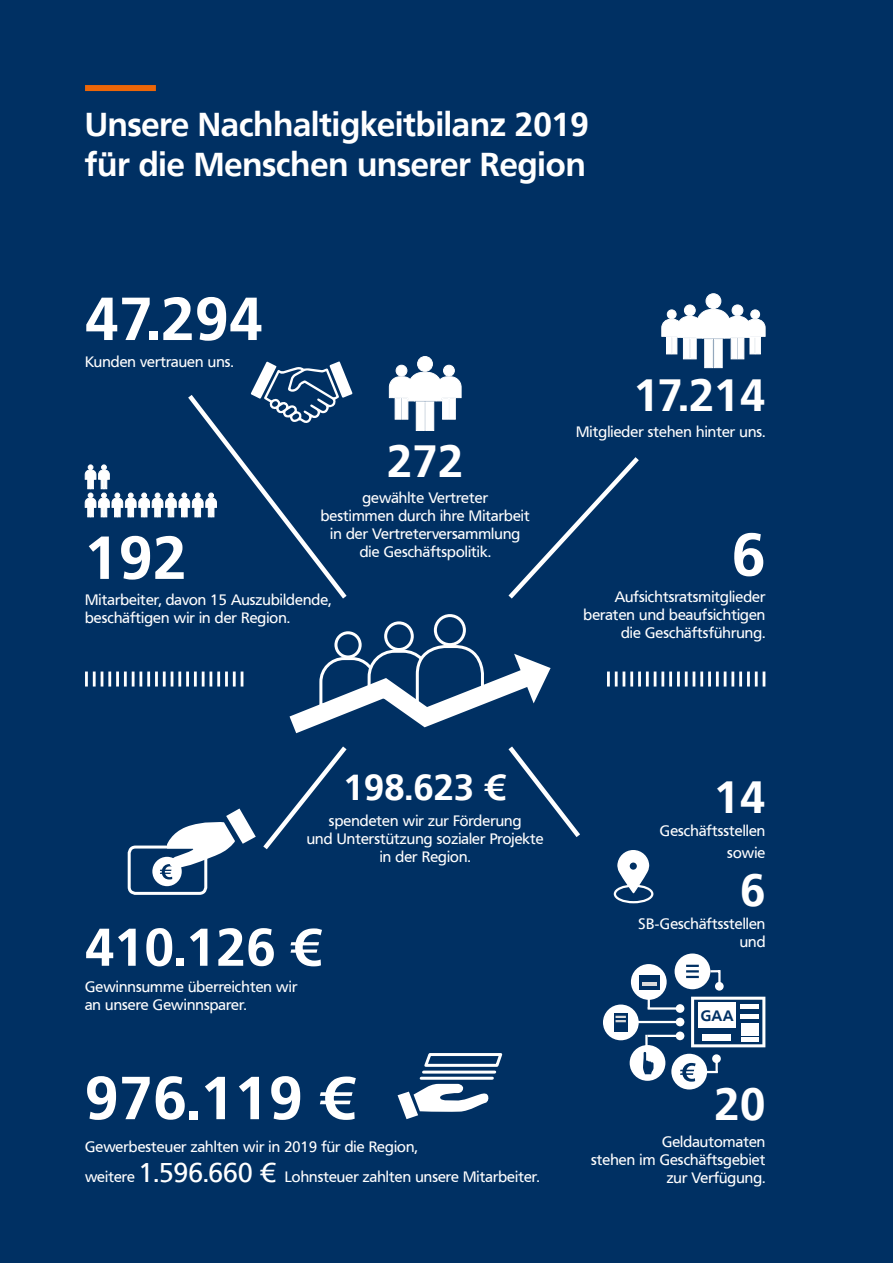
<style>
.page{position:relative;width:893px;height:1263px;background:#003063}
.page>*{position:absolute;margin:0;border:0;box-sizing:border-box;transform-origin:0 0}
.t1{font:700 60px "Frutiger VR";letter-spacing:.005em;color:#fff}
.t2{font:700 52.5px "Frutiger VR";letter-spacing:.005em;color:#fff}
.t3{font:700 45px "Frutiger VR";letter-spacing:.005em;color:#fff}
.t4{font:700 36px "Frutiger VR";letter-spacing:.005em;color:#fff}
.t5{font:700 33px/40.5px "Frutiger VR";color:#fff}
.t6{font:15px/18px "Frutiger VR";letter-spacing:.005em;color:#fff;text-align:right}
.t7{font:700 15px "Frutiger VR";color:#003063}
.s1{font-size:27px}
</style>
<div class="page">
<div style="left:85px;top:85px;width:71px;height:6px;background:#ec6608"></div>
<svg style="left:395px;top:401px;width:6px;height:18px"></svg>
<div style="left:402px;top:398px;width:6px;height:21px;background:#fff"></div>
<div style="left:396px;top:365px;width:11px;height:11px;background:#fff;border-radius:50%"></div>
<div style="left:396px;top:365px;width:11px;height:11px;border:1px solid #fff;border-radius:50%"></div>
<div style="left:442px;top:398px;width:7px;height:21px;background:#fff;border:1px solid #fff"></div>
<div style="left:449px;top:398px;width:7px;height:21px;background:#fff;border:1px solid #fff"></div>
<div style="left:443px;top:365px;width:11px;height:11px;background:#fff;border-radius:50%"></div>
<div style="left:443px;top:365px;width:12px;height:11px;border:1px solid #fff;border-radius:50%"></div>
<div style="left:416px;top:402px;width:9px;height:29px;background:#fff;border:1px solid #fff"></div>
<div style="left:425px;top:402px;width:9px;height:29px;background:#fff;border:1px solid #fff"></div>
<div style="left:418px;top:356px;width:14px;height:15px;background:#fff;border-radius:50%"></div>
<div style="left:417px;top:356px;width:16px;height:16px;border:1px solid #fff;border-radius:50%"></div>
<svg style="left:389px;top:372px;width:73px;height:29px;background:#dee4eb"></svg>
<svg style="left:666px;top:339px;width:6px;height:15px"></svg>
<div style="left:672px;top:337px;width:5px;height:17px;background:#fff"></div>
<svg style="left:750px;top:339px;width:5px;height:15px"></svg>
<svg style="left:755px;top:339px;width:6px;height:15px"></svg>
<div style="left:683px;top:338px;width:7px;height:21px;background:#fff;border:1px solid #fff"></div>
<div style="left:690px;top:338px;width:7px;height:21px;background:#fff;border:1px solid #fff"></div>
<div style="left:684px;top:305px;width:11px;height:11px;background:#fff;border-radius:50%"></div>
<div style="left:684px;top:305px;width:12px;height:11px;border:1px solid #fff;border-radius:50%"></div>
<svg style="left:731px;top:339px;width:6px;height:20px"></svg>
<div style="left:738px;top:338px;width:6px;height:21px;background:#fff;border:1px solid #fff"></div>
<div style="left:732px;top:305px;width:11px;height:11px;background:#fff;border-radius:50%"></div>
<div style="left:732px;top:305px;width:11px;height:11px;border:1px solid #fff;border-radius:50%"></div>
<div style="left:704px;top:339px;width:9px;height:29px;background:#fff;border:1px solid #fff"></div>
<div style="left:714px;top:339px;width:8px;height:29px;background:#fff;border:1px solid #fff"></div>
<div style="left:706px;top:294px;width:15px;height:15px;background:#fff;border-radius:50%"></div>
<div style="left:706px;top:293px;width:15px;height:16px;border:1px solid #fff;border-radius:50%"></div>
<svg style="left:661px;top:309px;width:105px;height:30px"></svg>
<svg style="left:508px;top:457px;width:131px;height:142px"></svg>
<hr style="left:85px;top:671px;width:3px;height:15px;background:#fff">
<hr style="left:93px;top:671px;width:3px;height:15px;background:#fff">
<svg style="left:101px;top:671px;width:2px;height:15px"></svg>
<hr style="left:108px;top:671px;width:3px;height:15px;background:#fff">
<hr style="left:116px;top:671px;width:3px;height:15px;background:#fff">
<hr style="left:124px;top:671px;width:3px;height:15px;background:#fff">
<hr style="left:132px;top:671px;width:3px;height:15px;background:#fff">
<hr style="left:139px;top:671px;width:3px;height:15px;background:#fff">
<hr style="left:147px;top:671px;width:3px;height:15px;background:#fff">
<hr style="left:155px;top:671px;width:3px;height:15px;background:#fff">
<hr style="left:607px;top:671px;width:3px;height:15px;background:#fff">
<hr style="left:615px;top:671px;width:3px;height:15px;background:#fff">
<svg style="left:623px;top:671px;width:2px;height:15px"></svg>
<hr style="left:630px;top:671px;width:3px;height:15px;background:#fff">
<hr style="left:638px;top:671px;width:3px;height:15px;background:#fff">
<hr style="left:646px;top:671px;width:3px;height:15px;background:#fff">
<svg style="left:654px;top:671px;width:2px;height:15px"></svg>
<hr style="left:661px;top:671px;width:3px;height:15px;background:#fff">
<hr style="left:669px;top:671px;width:3px;height:15px;background:#fff">
<hr style="left:677px;top:671px;width:3px;height:15px;background:#fff">
<hr style="left:685px;top:671px;width:3px;height:15px;background:#fff">
<svg style="left:693px;top:671px;width:2px;height:15px"></svg>
<hr style="left:700px;top:671px;width:3px;height:15px;background:#fff">
<hr style="left:708px;top:671px;width:3px;height:15px;background:#fff">
<hr style="left:716px;top:671px;width:3px;height:15px;background:#fff">
<svg style="left:724px;top:671px;width:2px;height:15px"></svg>
<hr style="left:731px;top:671px;width:3px;height:15px;background:#fff">
<hr style="left:739px;top:671px;width:3px;height:15px;background:#fff">
<hr style="left:747px;top:671px;width:3px;height:15px;background:#fff">
<hr style="left:755px;top:671px;width:3px;height:15px;background:#fff">
<svg style="left:763px;top:671px;width:2px;height:15px"></svg>
<svg style="left:85px;top:361px;width:268px;height:238px"></svg>
<div style="left:614px;top:884px;width:39px;height:19px;border:2px solid #fff;border-radius:50%"></div>
<svg style="left:617px;top:850px;width:33px;height:54px"></svg>
<div style="left:630px;top:862px;width:7px;height:8px;background:#003063;border-radius:50%"></div>
<div style="left:631px;top:964px;width:36px;height:36px;background:#fff;border-radius:50%"></div>
<div style="left:675px;top:953px;width:35px;height:36px;background:#fff;border-radius:50%"></div>
<div style="left:603px;top:1004px;width:36px;height:36px;background:#fff;border-radius:50%"></div>
<div style="left:630px;top:1045px;width:35px;height:36px;background:#fff;border-radius:50%"></div>
<div style="left:671px;top:1054px;width:36px;height:35px;background:#fff;border-radius:50%"></div>
<div style="left:639px;top:975px;width:20px;height:14px;background:#003063"></div>
<hr style="left:642px;top:982px;width:14px;height:4px;background:#dadada">
<svg style="left:686px;top:965px;width:13px;height:13px"></svg>
<svg style="left:691px;top:997px;width:74px;height:50px"></svg>
<hr style="left:741px;top:1024px;width:4px;height:12px;background:#fff">
<hr style="left:741px;top:1015px;width:18px;height:4px;background:#fff">
<hr style="left:741px;top:1004px;width:18px;height:4px;background:#fff">
<svg style="left:710px;top:970px;width:8px;height:2px"></svg>
<hr style="left:718px;top:970px;width:3px;height:15px;background:#fff">
<div style="left:715px;top:982px;width:9px;height:9px;background:#fff;border-radius:50%"></div>
<div style="left:712px;top:1054px;width:9px;height:9px;background:#fff;border-radius:50%"></div>
<svg style="left:706px;top:1061px;width:12px;height:12px"></svg>
<hr style="left:648px;top:1007px;width:32px;height:3px;background:#fff">
<hr style="left:637px;top:1021px;width:44px;height:2px;background:#fff">
<hr style="left:647px;top:1035px;width:32px;height:2px;background:#fff">
<div style="left:676px;top:1004px;width:8px;height:9px;background:#fff;border-radius:50%"></div>
<div style="left:676px;top:1018px;width:8px;height:8px;background:#fff;border-radius:50%"></div>
<div style="left:676px;top:1031px;width:8px;height:9px;background:#fff;border-radius:50%"></div>
<svg style="left:645px;top:1035px;width:3px;height:11px"></svg>
<svg style="left:648px;top:1000px;width:2px;height:7px"></svg>
<svg style="left:614px;top:1013px;width:13px;height:18px"></svg>
<svg style="left:680px;top:1063px;width:16px;height:19px"></svg>
<svg style="left:398px;top:1053px;width:105px;height:66px"></svg>
<div style="left:128px;top:845px;width:79px;height:50px;border:3px solid #fff;border-radius:6px"></div>
<div style="left:152px;top:857px;width:30px;height:29px;background:#fff;border-radius:50%"></div>
<svg style="left:643px;top:1052px;width:11px;height:22px"></svg>
<svg style="left:615px;top:1016px;width:11px;height:6px"></svg>
<svg style="left:336px;top:633px;width:24px;height:24px"></svg>
<div style="left:334px;top:631px;width:28px;height:27px;border:3px solid #fff;border-radius:50%"></div>
<div style="left:384px;top:621px;width:30px;height:30px;border:3px solid #fff;border-radius:50%"></div>
<div style="left:434px;top:614px;width:32px;height:32px;border:3px solid #fff;border-radius:50%"></div>
<svg style="left:160px;top:643px;width:420px;height:236px"></svg>
<h3 class="t5" style="left:85px;top:104px;width:505px">Unsere Nachhaltigkeitbilanz 2019 für die Menschen unserer Region</h3>
<h1 class="t1" style="left:85px;top:283px;width:179px">47.294</h1>
<p class="t6" style="left:85px;top:352px;width:150px">Kunden vertrauen uns.</p>
<h3 class="t3" style="left:387px;top:434px;width:78px">272</h3>
<p class="t6" style="left:321px;top:489px;width:210px;text-align:center">gewählte Vertreter<br>bestimmen durch ihre Mitarbeit in der Vertreterversammlung die Geschäftspolitik.</p>
<h1 class="t1" style="left:85px;top:522px;width:103px">192</h1>
<p class="t6" style="left:85px;top:591px;width:248px;text-align:left">Mitarbeiter, davon 15 Auszubildende, beschäftigen wir in der Region.</p>
<h3 class="t3" style="left:634px;top:368px;width:133px">17.214</h3>
<p class="t6" style="left:576px;top:423px;width:191px">Mitglieder stehen hinter uns.</p>
<h1 class="t1" style="left:732px;top:519px;width:35px">6</h1>
<p class="t6" style="left:584px;top:588px;width:183px">Aufsichtsratsmitglieder beraten und beaufsichtigen die Geschäftsführung.</p>
<h3 class="t4" style="left:344px;top:766px;width:165px">198.623 €</h3>
<p class="t6" style="left:307px;top:812px;width:238px;text-align:center">spendeten wir zur Förderung<br>und Unterstützung sozialer Projekte in der Region.</p>
<h2 class="t2" style="left:85px;top:916px;width:239px">410.126 €</h2>
<p class="t6" style="left:85px;top:978px;width:214px;text-align:left">Gewinnsumme überreichten wir an unsere Gewinnsparer.</p>
<h1 class="t1" style="left:85px;top:1062px;width:273px">976.119 €</h1>
<p class="t6" style="left:85px;top:1131px;width:456px;line-height:30.8px;text-align:left">Gewerbesteuer zahlten wir in 2019 für die Region,<br>weitere <span class="s1">1.596.660 €</span> Lohnsteuer zahlten unsere Mitarbeiter.</p>
<h3 class="t3" style="left:715px;top:771px;width:52px">14</h3>
<p class="t6" style="left:660px;top:819px;width:107px;line-height:22.5px">Geschäftsstellen sowie</p>
<h3 class="t3" style="left:740px;top:864px;width:27px">6</h3>
<p class="t6" style="left:638px;top:914px;width:128px">SB-Geschäftsstellen und</p>
<p class="t7" style="left:701px;top:1006px;width:34px">GAA</p>
<h3 class="t3" style="left:715px;top:1077px;width:52px">20</h3>
<p class="t6" style="left:591px;top:1133px;width:176px">Geldautomaten<br>stehen im Geschäftsgebiet zur Verfügung.</p>
</div>
